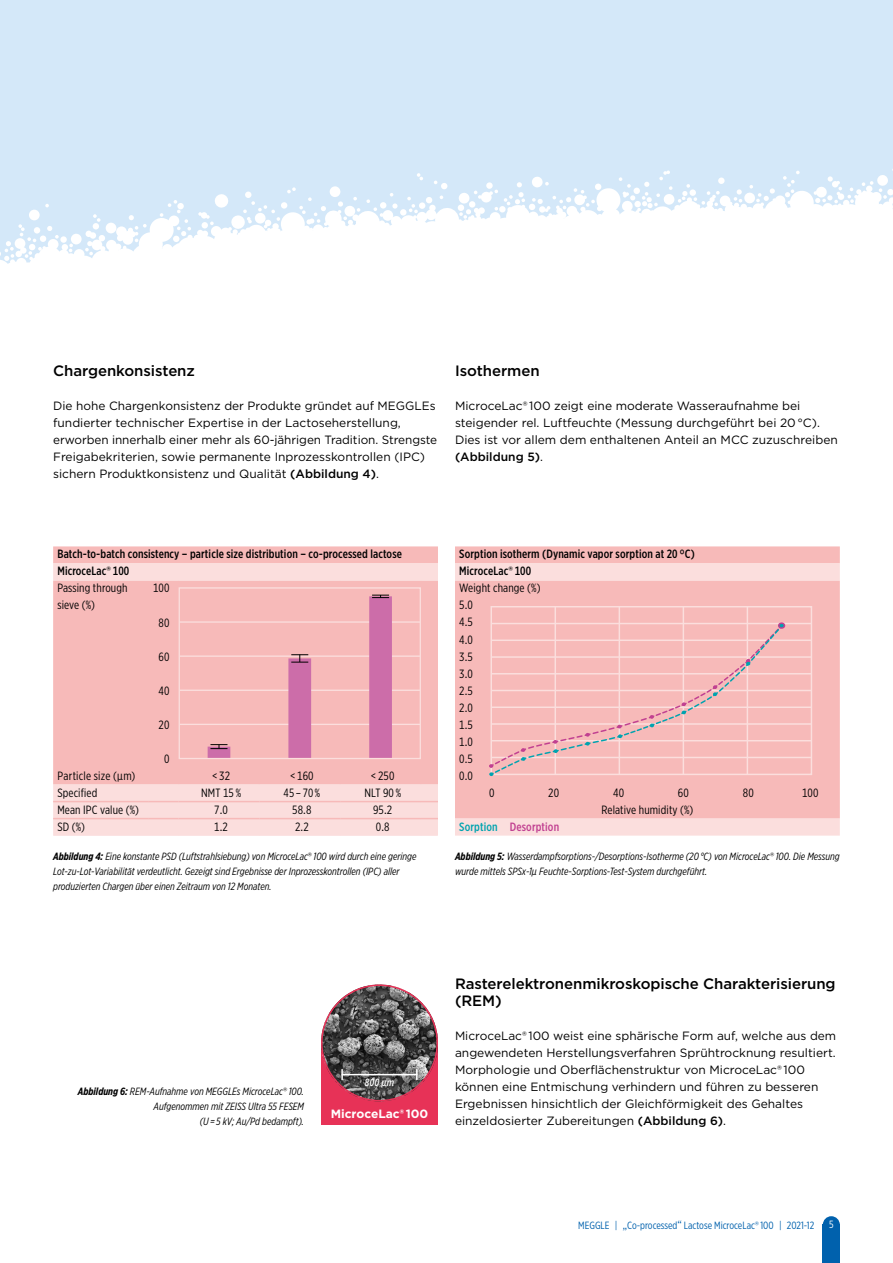
<style>
.page{position:relative;width:893px;height:1263px;background:#fff}
.page>*{position:absolute;margin:0;border:0;box-sizing:border-box;transform-origin:0 0}
.t1{font:500 15px/17px "Gotham";letter-spacing:-.005em;color:#000}
.t2{font:12px/17px "Gotham";color:#000}
.t3{font:12px "Gotham X Narrow";letter-spacing:.01em;color:#000}
.t4{font:500 12px/17px "Gotham X Narrow";letter-spacing:.01em;color:#000}
.t5{font:500 12px "Gotham X Narrow";letter-spacing:.01em;color:#c14091}
.t6{font:700 12px "Gotham";color:#fff}
.t7{font:italic 10.5px/15px "Gotham X Narrow";color:#000}
.t8{font:10.5px "Gotham X Narrow";color:#0061ad}
.t9{font:italic 500 10.5px "Gotham X Narrow";color:#fff}
.t10{font:10.5px "Gotham X Narrow";color:#fff}
.s1{font-weight:500}
.s2{font-family:"Gotham"}
.s3{color:#00a3af}
.s4{font-weight:400}
.s5{font-weight:700}
.s6{font-family:"Gotham";font-style:normal}
.s7{font-size:12px}
</style>
<div class="page">
<div style="left:0;top:0;width:893px;height:455px;background:#d4e8f9"></div>
<svg style="left:0;top:169px;width:893px;height:286px;background:#f8fbfe"></svg>
<div style="left:823px;top:1225px;width:17px;height:38px;background:#0061ad"></div>
<div style="left:823px;top:1216px;width:17px;height:17px;background:#0061ad;border-radius:50%"></div>
<div style="left:455px;top:546px;width:385px;height:17px;background:#f7bab9"></div>
<svg style="left:455px;top:563px;width:385px;height:273px;background:#f7c2c1"></svg>
<div style="left:490px;top:606px;width:322px;height:169px;border:2px solid #fbdedd"></div>
<hr style="left:554px;top:607px;width:2px;height:167px;background:#fbdedd">
<hr style="left:619px;top:607px;width:1px;height:167px;background:#fbdedd">
<hr style="left:683px;top:607px;width:1px;height:167px;background:#fbdedd">
<hr style="left:747px;top:607px;width:1px;height:167px;background:#fbdedd">
<hr style="left:491px;top:623px;width:320px;height:1px;background:#fbdedd">
<hr style="left:491px;top:639px;width:320px;height:2px;background:#fbdedd">
<hr style="left:491px;top:656px;width:320px;height:2px;background:#fbdedd">
<hr style="left:491px;top:673px;width:320px;height:1px;background:#fbdedd">
<hr style="left:491px;top:690px;width:320px;height:1px;background:#fbdedd">
<hr style="left:491px;top:706px;width:320px;height:2px;background:#fbdedd">
<hr style="left:491px;top:723px;width:320px;height:2px;background:#fbdedd">
<hr style="left:491px;top:757px;width:320px;height:1px;background:#fbdedd">
<hr style="left:491px;top:740px;width:320px;height:1px;background:#fbdedd">
<div style="left:778px;top:622px;width:7px;height:7px;border:2px solid #c14091;border-radius:50%"></div>
<svg style="left:489px;top:623px;width:295px;height:153px;background:#f4bcbc"></svg>
<div style="left:53px;top:546px;width:385px;height:17px;background:#f7bab9"></div>
<svg style="left:53px;top:563px;width:385px;height:273px;background:#f8c3c2"></svg>
<hr style="left:53px;top:801px;width:96px;height:1px;background:#f7bab9">
<hr style="left:149px;top:801px;width:30px;height:1px;background:#f7bab9">
<hr style="left:179px;top:801px;width:80px;height:1px;background:#f7bab9">
<hr style="left:259px;top:801px;width:81px;height:1px;background:#f7bab9">
<hr style="left:340px;top:801px;width:81px;height:1px;background:#f7bab9">
<svg style="left:421px;top:801px;width:17px;height:1px"></svg>
<hr style="left:53px;top:818px;width:96px;height:1px;background:#f7bab9">
<hr style="left:149px;top:818px;width:30px;height:1px;background:#f7bab9">
<hr style="left:179px;top:818px;width:80px;height:1px;background:#f7bab9">
<hr style="left:259px;top:818px;width:81px;height:1px;background:#f7bab9">
<hr style="left:340px;top:818px;width:81px;height:1px;background:#f7bab9">
<svg style="left:421px;top:818px;width:17px;height:1px"></svg>
<div style="left:179px;top:587px;width:242px;height:172px;border:1px solid #fbdedd"></div>
<hr style="left:179px;top:621px;width:241px;height:2px;background:#fbdedd">
<hr style="left:179px;top:655px;width:241px;height:2px;background:#fbdedd">
<hr style="left:179px;top:690px;width:241px;height:1px;background:#fbdedd">
<hr style="left:179px;top:724px;width:241px;height:1px;background:#fbdedd">
<div style="left:208px;top:747px;width:22px;height:11px;background:#cc6da9"></div>
<div style="left:288px;top:658px;width:23px;height:100px;background:#cc6da9"></div>
<div style="left:369px;top:596px;width:23px;height:162px;background:#cc6da9"></div>
<svg style="left:210px;top:744px;width:17px;height:5px"></svg>
<svg style="left:291px;top:654px;width:17px;height:9px"></svg>
<svg style="left:372px;top:595px;width:17px;height:3px"></svg>
<div style="left:321px;top:1044px;width:117px;height:81px;background:#e73257"></div>
<img style="left:321px;top:984px;width:117px;height:117px;border-radius:58px">
<div style="left:321px;top:984px;width:117px;height:117px;border:2px solid #e73257;border-radius:50%"></div>
<hr style="left:342px;top:1074px;width:75px;height:1px;background:#fff">
<svg style="left:341px;top:1069px;width:2px;height:10px"></svg>
<svg style="left:416px;top:1069px;width:2px;height:10px"></svg>
<p class="t1" style="left:53px;top:362px;width:143px">Chargenkonsistenz</p>
<p class="t2" style="left:53px;top:397px;width:386px">Die hohe Chargenkonsistenz der Produkte gründet auf MEGGLEs fundierter technischer Expertise in der Lactoseherstellung, erworben innerhalb einer mehr als 60-jährigen Tradition. Strengste Freigabekriterien, sowie permanente Inprozesskontrollen (IPC) sichern Produktkonsistenz und Qualität <span class="s1">(Abbildung 4)</span>.</p>
<p class="t1" style="left:455px;top:362px;width:86px">Isothermen</p>
<p class="t2" style="left:455px;top:397px;width:384px">MicroceLac® 100 zeigt eine moderate Wasseraufnahme bei steigender rel. Luftfeuchte (Messung durchgeführt bei 20 °C).<br>Dies ist vor allem dem enthaltenen Anteil an MCC zuzuschreiben <span class="s1">(Abbildung 5)</span>.</p>
<p class="t4" style="left:459px;top:546px;width:237px">Sorption isotherm (Dynamic vapor sorption at 20 °C)</p>
<p class="t4" style="left:459px;top:563px;width:73px">MicroceLac<span class="s2">®</span> 100</p>
<p class="t3" style="left:459px;top:581px;width:83px">Weight change (%)</p>
<p class="t3" style="left:459px;top:598px;width:15px">5.0</p>
<p class="t3" style="left:459px;top:615px;width:15px">4.5</p>
<p class="t3" style="left:459px;top:632px;width:15px">4.0</p>
<p class="t3" style="left:459px;top:649px;width:15px">3.5</p>
<p class="t3" style="left:459px;top:666px;width:15px">3.0</p>
<p class="t3" style="left:459px;top:683px;width:15px">2.5</p>
<p class="t3" style="left:459px;top:700px;width:15px">2.0</p>
<p class="t3" style="left:459px;top:717px;width:15px">1.5</p>
<p class="t3" style="left:459px;top:734px;width:15px">1.0</p>
<p class="t3" style="left:459px;top:751px;width:15px">0.5</p>
<p class="t3" style="left:459px;top:768px;width:15px">0.0</p>
<p class="t3" style="left:489px;top:785px;width:7px">0</p>
<p class="t3" style="left:548px;top:785px;width:12px">20</p>
<p class="t3" style="left:613px;top:785px;width:12px">40</p>
<p class="t3" style="left:678px;top:785px;width:12px">60</p>
<p class="t3" style="left:743px;top:785px;width:12px">80</p>
<p class="t3" style="left:802px;top:785px;width:18px">100</p>
<p class="t3" style="left:601px;top:802px;width:93px">Relative humidity (%)</p>
<p class="t5" style="left:459px;top:819px;width:101px"><span class="s3">Sorption</span> Desorption</p>
<p class="t4" style="left:57px;top:546px;width:346px">Batch-to-batch consistency – particle size distribution – co-processed lactose<br>MicroceLac<span class="s2">®</span> 100<br><span class="s4">Passing through<br>sieve (%)</span></p>
<p class="t3" style="left:153px;top:581px;width:18px">100</p>
<p class="t3" style="left:159px;top:615px;width:12px">80</p>
<p class="t3" style="left:159px;top:649px;width:12px">60</p>
<p class="t3" style="left:159px;top:683px;width:12px">40</p>
<p class="t3" style="left:159px;top:717px;width:12px">20</p>
<p class="t3" style="left:164px;top:751px;width:7px">0</p>
<p class="t3" style="left:57px;top:768px;width:79px">Particle size (µm)</p>
<p class="t3" style="left:212px;top:768px;width:19px">&lt; 32</p>
<p class="t3" style="left:290px;top:768px;width:25px">&lt; 160</p>
<p class="t3" style="left:371px;top:768px;width:25px">&lt; 250</p>
<p class="t3" style="left:57px;top:785px;width:41px">Specified</p>
<p class="t3" style="left:201px;top:785px;width:41px">NMT 15 %</p>
<p class="t3" style="left:284px;top:785px;width:38px">45 – 70 %</p>
<p class="t3" style="left:364px;top:785px;width:38px">NLT 90 %</p>
<p class="t3" style="left:57px;top:802px;width:83px">Mean IPC value (%)</p>
<p class="t3" style="left:214px;top:802px;width:15px">7.0</p>
<p class="t3" style="left:292px;top:802px;width:21px">58.8</p>
<p class="t3" style="left:373px;top:802px;width:21px">95.2</p>
<p class="t3" style="left:57px;top:819px;width:29px">SD (%)</p>
<p class="t3" style="left:214px;top:819px;width:15px">1.2</p>
<p class="t3" style="left:295px;top:819px;width:15px">2.2</p>
<p class="t3" style="left:376px;top:819px;width:15px">0.8</p>
<p class="t7" style="left:57px;top:853px;width:334px">Data obtained from a permanent in-process-control (IPC) of subsequent batches over a time period of 12 months.</p>
<p class="t7" style="left:53px;top:849px;width:365px"><span class="s5">Abbildung 4:</span> Eine konstante PSD (Luftstrahlsiebung) von MicroceLac<span class="s6">®</span> 100 wird durch eine geringe<br>Lot-zu-Lot-Variabilität verdeutlicht. Gezeigt sind Ergebnisse der Inprozesskontrollen (IPC) aller produzierten Chargen über einen Zeitraum von 12 Monaten.</p>
<p class="t7" style="left:455px;top:849px;width:386px"><span class="s5">Abbildung 5:</span> Wasserdampfsorptions-/Desorptions-Isotherme (20 °C) von MicroceLac<span class="s6">®</span> 100. Die Messung wurde mittels SPSx-1µ Feuchte-Sorptions-Test-System durchgeführt.</p>
<p class="t7" style="left:78px;top:1083px;width:228px;text-align:right"><span class="s5">Abbildung 6:</span> REM-Aufnahme von MEGGLEs MicroceLac<span class="s6">®</span> 100.<br>Aufgenommen mit ZEISS Ultra 55 FESEM<br>(U = 5 kV; Au/Pd bedampft).</p>
<p class="t9" style="left:365px;top:1076px;width:31px">800 µm</p>
<p class="t6" style="left:331px;top:1106px;width:99px">MicroceLac® 100</p>
<p class="t1" style="left:455px;top:975px;width:382px">Rasterelektronenmikroskopische Charakterisierung (REM)</p>
<p class="t2" style="left:455px;top:1027px;width:383px">MicroceLac® 100 weist eine sphärische Form auf, welche aus dem angewendeten Herstellungsverfahren Sprühtrocknung resultiert.<br>Morphologie und Oberflächenstruktur von MicroceLac® 100 können eine Entmischung verhindern und führen zu besseren Ergebnissen hinsichtlich der Gleichförmigkeit des Gehaltes einzeldosierter Zubereitungen <span class="s1">(Abbildung 6)</span>.</p>
<p class="t8" style="left:578px;top:1219px;width:238px">MEGGLE | <span class="s7">„</span>Co-processed<span class="s7">“</span> Lactose MicroceLac<span class="s2">®</span> 100 | 2021-12</p>
<p class="t10" style="left:829px;top:1218px;width:6px">5</p>
</div>
